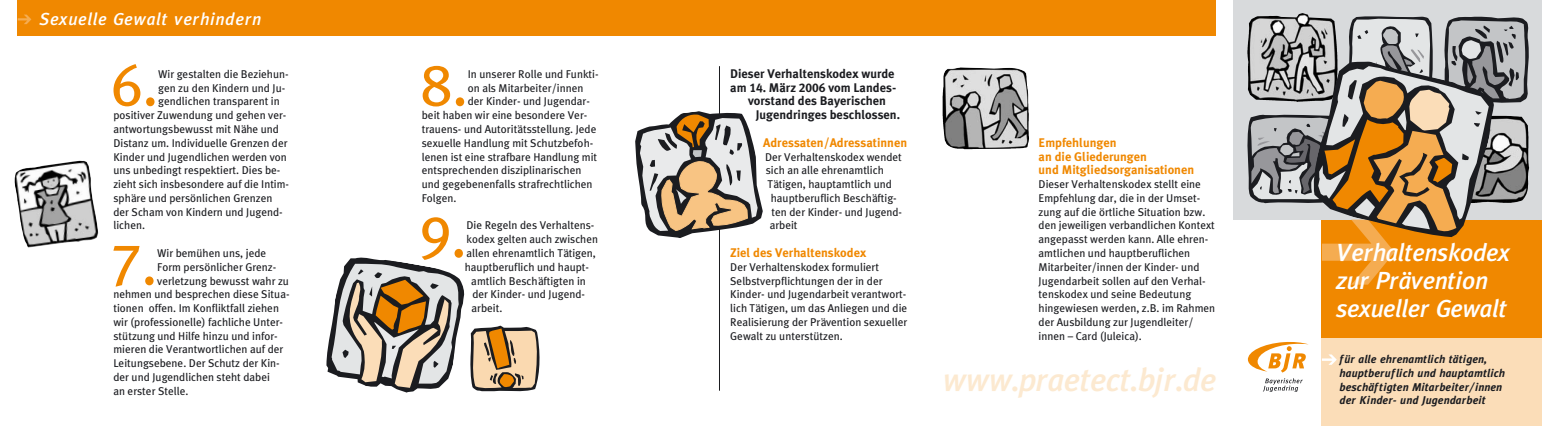
<style>
.page{position:relative;width:1542px;height:426px;background:#fff}
.page>*{position:absolute;margin:0;border:0;box-sizing:border-box;transform-origin:0 0}
.t1{font:59.12px "Meta Plus Book Roman";color:#f08800}
.t2{font:italic 500 32.38px "Meta Plus";color:#fce9d0}
.t3{font:italic 500 24.75px/28.2px "Meta Plus";color:#fff}
.t4{font:italic 500 17.25px "Meta Plus";letter-spacing:.055em;color:#fff}
.t5{font:12.5px/13.8px "Meta Plus Bold Roman";color:#f08800}
.t6{font:12.5px "Meta Plus Bold Roman";color:#1b1c20}
.t7{font:11.25px/13.8px "Meta Plus Book Roman";color:#1b1c20}
.t8{font:italic 700 11.25px/13.8px "Meta Plus";letter-spacing:.015em;color:#1b1c20}
</style>
<div class="page">
<hr style="left:719px;top:66px;width:1px;height:324px;background:#1b1c20">
<div style="left:1321px;top:336px;width:220px;height:89px;background:#fbddb8"></div>
<svg style="left:1322px;top:354px;width:14px;height:10px"></svg>
<div style="left:1233px;top:0;width:308px;height:219px;background:#d8dadc"></div>
<div style="left:1321px;top:219px;width:220px;height:118px;background:#f08800"></div>
<svg style="left:1247px;top:341px;width:61px;height:50px"></svg>
<div style="left:18px;top:0;width:1197px;height:36px;background:#f08800"></div>
<svg style="left:18px;top:15px;width:13px;height:9px"></svg>
<img style="left:14px;top:160px;width:74px;height:87px">
<svg style="left:635px;top:111px;width:127px;height:127px"></svg>
<img style="left:942px;top:67px;width:87px;height:82px">
<svg style="left:326px;top:257px;width:214px;height:135px"></svg>
<svg style="left:1247px;top:16px;width:281px;height:268px"></svg>
<h3 class="t4" style="left:40px;top:13px;width:223px">Sexuelle Gewalt verhindern</h3>
<h1 class="t1" style="left:111px;top:62px;width:49px">6.</h1>
<p class="t7" style="left:158px;top:68px;width:132px">Wir gestalten die Beziehun-</p>
<p class="t7" style="left:158px;top:82px;width:129px">gen zu den Kindern und Ju-</p>
<p class="t7" style="left:158px;top:95px;width:123px">gendlichen transparent in</p>
<p class="t7" style="left:113px;top:109px;width:174px">positiver Zuwendung und gehen ver-</p>
<p class="t7" style="left:113px;top:123px;width:167px">antwortungsbewusst mit Nähe und</p>
<p class="t7" style="left:113px;top:137px;width:176px">Distanz um. Individuelle Grenzen der</p>
<p class="t7" style="left:113px;top:150px;width:175px">Kinder und Jugendlichen werden von</p>
<p class="t7" style="left:113px;top:164px;width:168px">uns unbedingt respektiert. Dies be-</p>
<p class="t7" style="left:113px;top:178px;width:177px">zieht sich insbesondere auf die Intim-</p>
<p class="t7" style="left:113px;top:192px;width:161px">sphäre und persönlichen Grenzen</p>
<p class="t7" style="left:113px;top:205px;width:171px">der Scham von Kindern und Jugend-</p>
<p class="t7" style="left:113px;top:219px;width:33px">lichen.</p>
<h1 class="t1" style="left:110px;top:241px;width:49px">7.</h1>
<p class="t7" style="left:157px;top:247px;width:111px">Wir bemühen uns, jede</p>
<p class="t7" style="left:157px;top:260px;width:121px">Form persönlicher Grenz-</p>
<p class="t7" style="left:157px;top:274px;width:133px">verletzung bewusst wahr zu</p>
<p class="t7" style="left:113px;top:288px;width:178px">nehmen und besprechen diese Situa-</p>
<p class="t7" style="left:113px;top:302px;width:167px">tionen offen. Im Konfliktfall ziehen</p>
<p class="t7" style="left:113px;top:315px;width:171px">wir (professionelle) fachliche Unter-</p>
<p class="t7" style="left:113px;top:329px;width:166px">stützung und Hilfe hinzu und infor-</p>
<p class="t7" style="left:113px;top:343px;width:171px">mieren die Verantwortlichen auf der</p>
<p class="t7" style="left:113px;top:357px;width:168px">Leitungsebene. Der Schutz der Kin-</p>
<p class="t7" style="left:113px;top:370px;width:158px">der und Jugendlichen steht dabei</p>
<p class="t7" style="left:113px;top:384px;width:76px">an erster Stelle.</p>
<h1 class="t1" style="left:420px;top:62px;width:49px">8.</h1>
<p class="t7" style="left:468px;top:68px;width:132px">In unserer Rolle und Funkti-</p>
<p class="t7" style="left:468px;top:82px;width:117px">on als Mitarbeiter/innen</p>
<p class="t7" style="left:468px;top:95px;width:124px">der Kinder- und Jugendar-</p>
<p class="t7" style="left:422px;top:109px;width:167px">beit haben wir eine besondere Ver-</p>
<p class="t7" style="left:422px;top:123px;width:176px">trauens- und Autoritätsstellung. Jede</p>
<p class="t7" style="left:422px;top:137px;width:173px">sexuelle Handlung mit Schutzbefoh-</p>
<p class="t7" style="left:422px;top:150px;width:177px">lenen ist eine strafbare Handlung mit</p>
<p class="t7" style="left:422px;top:164px;width:161px">entsprechenden disziplinarischen</p>
<p class="t7" style="left:422px;top:178px;width:172px">und gegebenenfalls strafrechtlichen</p>
<p class="t7" style="left:422px;top:192px;width:36px">Folgen.</p>
<h1 class="t1" style="left:419px;top:213px;width:49px">9.</h1>
<p class="t7" style="left:466px;top:219px;width:129px">Die Regeln des Verhaltens-</p>
<p class="t7" style="left:466px;top:233px;width:133px">kodex gelten auch zwischen</p>
<p class="t7" style="left:466px;top:247px;width:131px">allen ehrenamtlich Tätigen,</p>
<p class="t7" style="left:465px;top:260px;width:126px">hauptberuflich und haupt-</p>
<p class="t7" style="left:471px;top:274px;width:116px">amtlich Beschäftigten in</p>
<p class="t7" style="left:472px;top:288px;width:114px">der Kinder- und Jugend-</p>
<p class="t7" style="left:471px;top:302px;width:32px">arbeit.</p>
<p class="t6" style="left:730px;top:68px;width:166px">Dieser Verhaltenskodex wurde</p>
<p class="t6" style="left:730px;top:82px;width:167px">am 14. März 2006 vom Landes-</p>
<p class="t6" style="left:748px;top:96px;width:139px">vorstand des Bayerischen</p>
<p class="t6" style="left:755px;top:110px;width:146px">Jugendringes beschlossen.</p>
<p class="t5" style="left:763px;top:136px;width:145px">Adressaten/Adressatinnen</p>
<p class="t7" style="left:765px;top:150px;width:138px">Der Verhaltenskodex wendet</p>
<p class="t7" style="left:765px;top:164px;width:120px">sich an alle ehrenamtlich</p>
<p class="t7" style="left:767px;top:178px;width:126px">Tätigen, hauptamtlich und</p>
<p class="t7" style="left:771px;top:192px;width:127px">hauptberuflich Beschäftig-</p>
<p class="t7" style="left:771px;top:205px;width:132px">ten der Kinder- und Jugend-</p>
<p class="t7" style="left:769px;top:219px;width:29px">arbeit</p>
<p class="t5" style="left:730px;top:246px;width:138px">Ziel des Verhaltenskodex</p>
<p class="t7" style="left:730px;top:260px;width:179px">Der Verhaltenskodex formuliert Selbstverpflichtungen der in der Kinder- und Jugendarbeit verantwort&shy;lich Tätigen, um das Anliegen und die Realisierung der Prävention sexueller Gewalt zu unterstützen.</p>
<p class="t5" style="left:1038px;top:136px;width:157px">Empfehlungen<br>an die Gliederungen<br>und Mitgliedsorganisationen</p>
<p class="t7" style="left:1038px;top:178px;width:178px">Dieser Verhaltenskodex stellt eine Empfehlung dar, die in der Umset&shy;zung auf die örtliche Situation bzw. den jeweiligen verbandlichen Kontext angepasst werden kann. Alle ehren&shy;amtlichen und hauptberuflichen Mitarbeiter/innen der Kinder- und Jugendarbeit sollen auf den Verhal&shy;tenskodex und seine Bedeutung hingewiesen werden, z.B. im Rahmen der Ausbildung zur Jugendleiter/ innen – Card (Juleica).</p>
<h2 class="t2" style="left:943px;top:366px;width:274px">www.praetect.bjr.de</h2>
<h3 class="t3" style="left:1335px;top:240px;width:175px">Verhaltenskodex zur Prävention sexueller Gewalt</h3>
<p class="t8" style="left:1339px;top:353px;width:167px">für alle ehrenamtlich tätigen, hauptberuflich und hauptamtlich beschäftigten Mitarbeiter/innen der Kinder- und Jugendarbeit</p>
</div>
